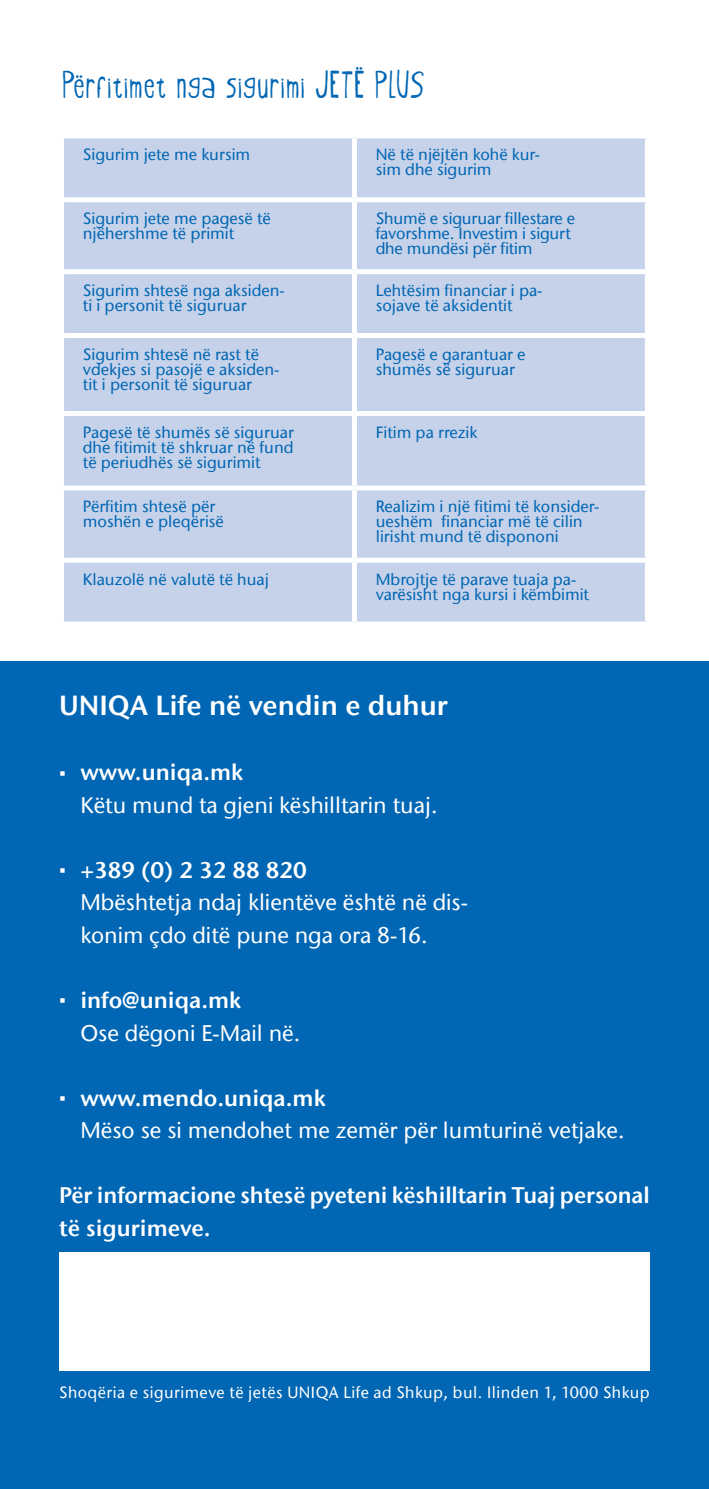
<style>
.page{position:relative;width:709px;height:1489px;background:#fff}
.page>*{position:absolute;margin:0;border:0;box-sizing:border-box;transform-origin:0 0}
.наслови{font:42.5px "Oyster Cyrillic";letter-spacing:.03em;color:#0166b3}
.текст{font:600 27.5px "Stone Sans ITC";color:#fff}
.булетз{font:500 22.5px/32.5px "Stone Sans ITC";color:#fff}
.текст-2{font:600 22.5px/32.5px "Stone Sans ITC";letter-spacing:-.005em;color:#fff}
.tabela{font:500 16.25px/15px "Stone Sans ITC";color:#0166b3}
.текст-3{font:500 16.25px "Stone Sans ITC";letter-spacing:.03em;color:#fff}
.s1{font-weight:600}
</style>
<div class="page">
<div style="left:0;top:661px;width:709px;height:827px;background:#0166b3"></div>
<div style="left:59px;top:1252px;width:591px;height:118px;background:#fff"></div>
<div style="left:64px;top:138px;width:581px;height:483px;background:#c6d2ea"></div>
<div style="left:352px;top:138px;width:5px;height:59px;background:#fff"></div>
<div style="left:59px;top:197px;width:295px;height:5px;background:#fff"></div>
<div style="left:354px;top:197px;width:296px;height:5px;background:#fff"></div>
<div style="left:352px;top:202px;width:5px;height:67px;background:#fff"></div>
<div style="left:59px;top:269px;width:295px;height:5px;background:#fff"></div>
<div style="left:354px;top:269px;width:296px;height:5px;background:#fff"></div>
<div style="left:352px;top:274px;width:5px;height:59px;background:#fff"></div>
<div style="left:59px;top:333px;width:295px;height:5px;background:#fff"></div>
<div style="left:354px;top:333px;width:296px;height:5px;background:#fff"></div>
<div style="left:352px;top:338px;width:5px;height:73px;background:#fff"></div>
<div style="left:59px;top:411px;width:295px;height:5px;background:#fff"></div>
<div style="left:354px;top:411px;width:296px;height:5px;background:#fff"></div>
<div style="left:352px;top:416px;width:5px;height:69px;background:#fff"></div>
<div style="left:352px;top:490px;width:5px;height:67px;background:#fff"></div>
<div style="left:352px;top:562px;width:5px;height:59px;background:#fff"></div>
<div style="left:59px;top:485px;width:295px;height:5px;background:#fff"></div>
<div style="left:354px;top:485px;width:296px;height:5px;background:#fff"></div>
<div style="left:59px;top:557px;width:295px;height:5px;background:#fff"></div>
<div style="left:354px;top:557px;width:296px;height:5px;background:#fff"></div>
<p class="наслови" style="left:62px;top:63px;width:364px">Përfitimet nga sigurimi JETË PLUS</p>
<p class="tabela" style="left:83px;top:147px;width:169px">Sigurim jete me kursim</p>
<p class="tabela" style="left:376px;top:147px;width:166px">Në të njëjtën kohë kur&shy;sim dhe sigurim</p>
<p class="tabela" style="left:83px;top:211px;width:189px">Sigurim jete me pagesë të njëhershme të primit</p>
<p class="tabela" style="left:376px;top:211px;width:201px">Shumë e siguruar fillestare e favorshme. Investim i sigurt dhe mundësi për fitim</p>
<p class="tabela" style="left:83px;top:283px;width:203px">Sigurim shtesë nga aksiden&shy;ti i personit të siguruar</p>
<p class="tabela" style="left:376px;top:283px;width:168px">Lehtësim financiar i pa&shy;sojave të aksidentit</p>
<p class="tabela" style="left:83px;top:346px;width:198px">Sigurim shtesë në rast të vdekjes si pasojë e aksiden&shy;tit i personit të siguruar</p>
<p class="tabela" style="left:376px;top:346px;width:151px">Pagesë e garantuar e shumës së siguruar</p>
<p class="tabela" style="left:83px;top:424px;width:212px;text-align:justify">Pagesë të shumës së siguruar dhe fitimit të shkruar në fund të periudhës së sigurimit</p>
<p class="tabela" style="left:376px;top:424px;width:103px">Fitim pa rrezik</p>
<p class="tabela" style="left:83px;top:499px;width:142px">Përfitim shtesë për moshën e pleqërisë</p>
<p class="tabela" style="left:376px;top:499px;width:225px">Realizim i një fitimi të konsider&shy;ueshëm financiar më të cilin lirisht mund të dispononi</p>
<p class="tabela" style="left:83px;top:571px;width:188px">Klauzolë në valutë të huaj</p>
<p class="tabela" style="left:376px;top:571px;width:215px">Mbrojtje të parave tuaja pa&shy;varësisht nga kursi i këmbimit</p>
<p class="текст" style="left:59px;top:688px;width:390px">UNIQA Life në vendin e duhur</p>
<p class="булетз" style="left:80px;top:756px;width:359px"><span class="s1">www.uniqa.mk<br></span>Këtu mund ta gjeni këshilltarin tuaj.</p>
<p class="булетз" style="left:80px;top:853px;width:389px"><span class="s1">+389 (0) 2 32 88 820<br></span>Mbështetja ndaj klientëve është në dis&shy;konim çdo ditë pune nga ora 8-16.</p>
<p class="булетз" style="left:80px;top:983px;width:221px"><span class="s1">info@uniqa.mk<br></span>Ose dëgoni E-Mail në.</p>
<p class="булетз" style="left:80px;top:1081px;width:545px"><span class="s1">www.mendo.uniqa.mk<br></span>Mëso se si mendohet me zemër për lumturinë vetjake.</p>
<p class="текст-2" style="left:59px;top:1178px;width:592px">Për informacione shtesë pyeteni këshilltarin Tuaj personal të sigurimeve.</p>
<p class="текст-3" style="left:59px;top:1382px;width:592px">Shoqëria e sigurimeve të jetës UNIQA Life ad Shkup, bul. Ilinden 1, 1000 Shkup</p>
</div>
